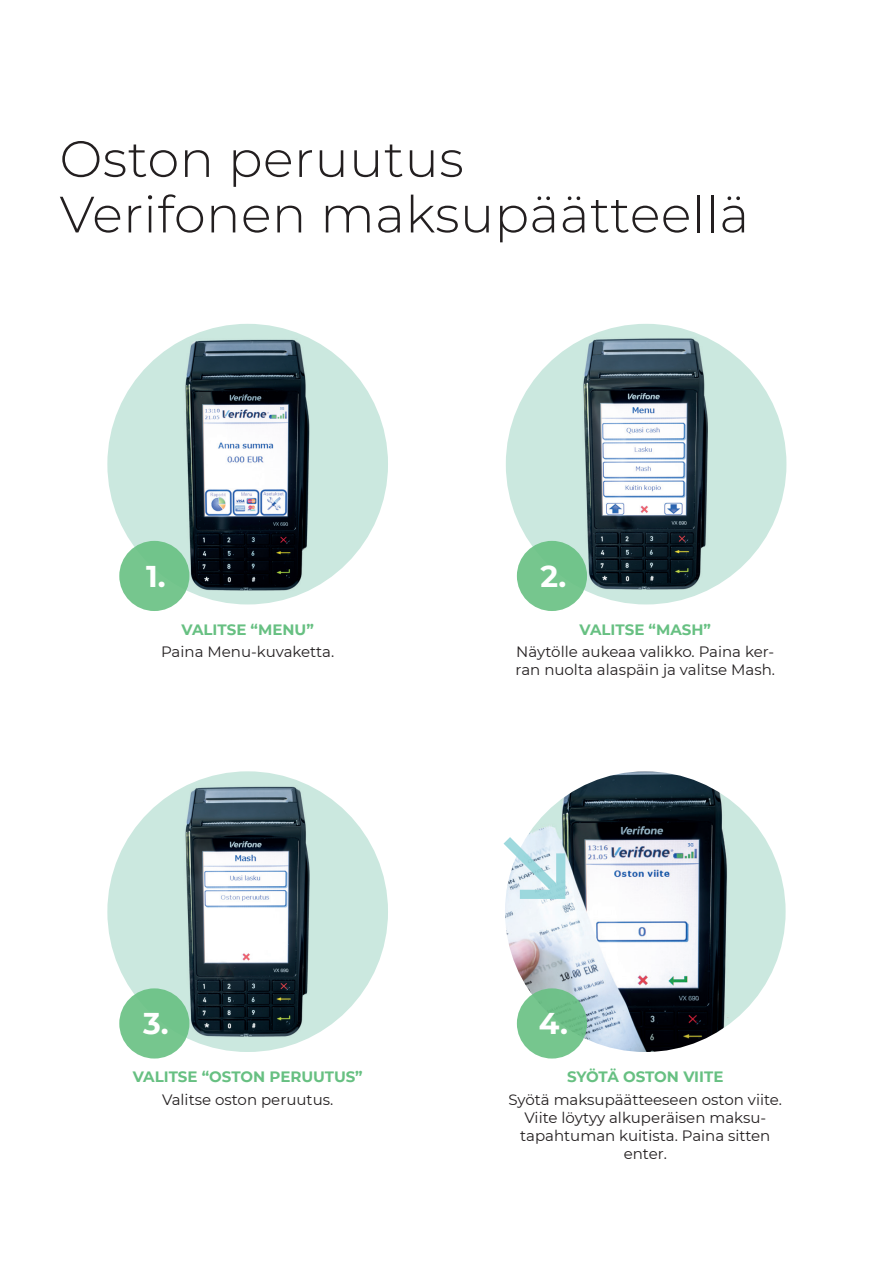
<style>
.page{position:relative;width:893px;height:1263px;background:#fff}
.page>*{position:absolute;margin:0;border:0;box-sizing:border-box;transform-origin:0 0}
.t1{font:300 51px/55.5px "Montserrat";letter-spacing:.01em;color:#231f20}
.t2{font:700 30px "Montserrat";color:#fff}
.t3{font:15px/18px "Montserrat";color:#231f20}
.t4{font:700 15px "Montserrat";color:#67c082}
</style>
<div class="page">
<img style="left:505px;top:771px;width:281px;height:281px;border-radius:140px">
<svg style="left:504px;top:837px;width:61px;height:62px"></svg>
<img style="left:107px;top:771px;width:281px;height:281px;border-radius:140px">
<img style="left:506px;top:324px;width:280px;height:280px;border-radius:140px">
<img style="left:107px;top:324px;width:281px;height:280px;border-radius:140px">
<div style="left:119px;top:541px;width:70px;height:70px;background:#76c68e;border-radius:50%"></div>
<div style="left:119px;top:988px;width:70px;height:70px;background:#76c68e;border-radius:50%"></div>
<div style="left:517px;top:541px;width:70px;height:70px;background:#76c68e;border-radius:50%"></div>
<div style="left:517px;top:988px;width:70px;height:70px;background:linear-gradient(to right,#79c890,#6ebf89);border-radius:50%"></div>
<p class="t1" style="left:60px;top:129px;width:691px">Oston peruutus<br>Verifonen maksupäätteellä</p>
<p class="t2" style="left:146px;top:554px;width:21px">1.</p>
<p class="t2" style="left:540px;top:554px;width:27px">2.</p>
<p class="t4" style="left:181px;top:619px;width:134px">VALITSE “MENU”</p>
<p class="t3" style="left:161px;top:642px;width:175px">Paina Menu-kuvaketta.</p>
<p class="t4" style="left:579px;top:619px;width:133px">VALITSE “MASH”</p>
<p class="t3" style="left:515px;top:642px;width:261px">Näytölle aukeaa valikko. Paina ker&shy;ran nuolta alaspäin ja valitse Mash.</p>
<p class="t2" style="left:143px;top:1002px;width:27px">3.</p>
<p class="t2" style="left:539px;top:1002px;width:31px">4.</p>
<p class="t4" style="left:133px;top:1066px;width:232px">VALITSE “OSTON PERUUTUS”</p>
<p class="t3" style="left:162px;top:1090px;width:173px">Valitse oston peruutus.</p>
<p class="t4" style="left:567px;top:1066px;width:158px">SYÖTÄ OSTON VIITE</p>
<p class="t3" style="left:508px;top:1090px;width:275px;text-align:center">Syötä maksupäätteeseen oston viite.<br>Viite löytyy alkuperäisen maksu&shy;tapahtuman kuitista. Paina sitten enter.</p>
</div>
